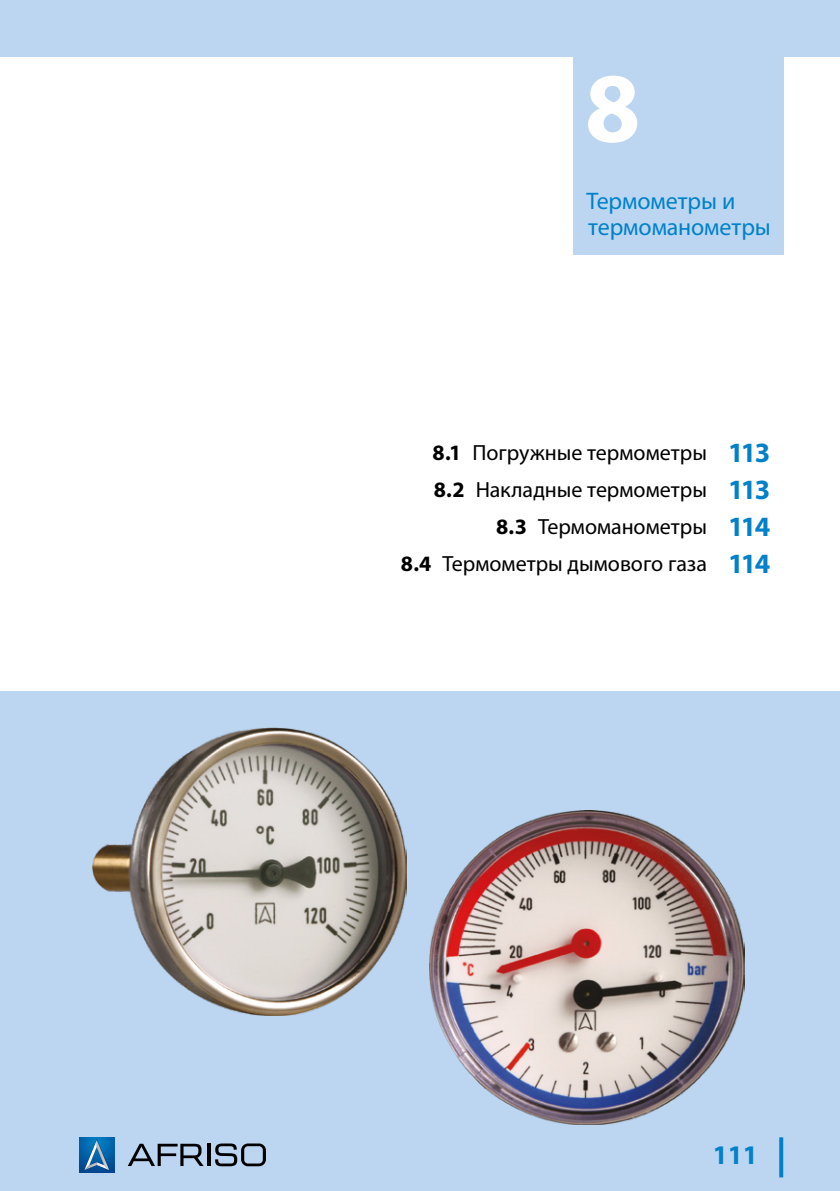
<style>
.page{position:relative;width:840px;height:1191px;background:#fff}
.page>*{position:absolute;margin:0;border:0;box-sizing:border-box;transform-origin:0 0}
.t1{font:700 100px "Myriad Pro";color:#fff}
.soder-glava{font:700 28px "Myriad Pro";letter-spacing:-.08em;color:#0081c9}
.Numery_stron{font:700 27px "Myriad Pro";color:#0081c9}
.t2{font:24px/26px "Myriad Pro";letter-spacing:-.005em;color:#0081c9}
.soder-glava-2{font:22px "Myriad Pro";color:#000}
.s1{font-weight:700}
</style>
<div class="page">
<div style="left:573px;top:57px;width:209px;height:198px;background:#bcd6f1"></div>
<div style="left:0;top:692px;width:839px;height:499px;background:#bcd6f1"></div>
<div style="left:0;top:0;width:839px;height:57px;background:#bcd6f1"></div>
<img style="left:93px;top:728px;width:313px;height:287px">
<img style="left:429px;top:810px;width:314px;height:314px">
<svg style="left:779px;top:1137px;width:3px;height:40px"></svg>
<svg style="left:79px;top:1137px;width:35px;height:35px"></svg>
<svg style="left:84px;top:1139px;width:26px;height:31px"></svg>
<svg style="left:215px;top:1143px;width:51px;height:23px"></svg>
<hr style="left:207px;top:1143px;width:3px;height:23px;background:#000">
<svg style="left:128px;top:1143px;width:75px;height:23px"></svg>
<p class="t1" style="left:584px;top:43px;width:57px">8</p>
<p class="t2" style="left:586px;top:188px;width:186px">Термометры и термоманометры</p>
<p class="soder-glava-2" style="left:432px;top:440px;width:276px"><span class="s1">8.1</span> Погружные термометры</p>
<p class="soder-glava" style="left:727px;top:434px;width:44px">113</p>
<p class="soder-glava-2" style="left:433px;top:477px;width:274px"><span class="s1">8.2</span> Накладные термометры</p>
<p class="soder-glava" style="left:727px;top:471px;width:44px">113</p>
<p class="soder-glava-2" style="left:496px;top:514px;width:212px"><span class="s1">8.3</span> Термоманометры</p>
<p class="soder-glava" style="left:727px;top:508px;width:44px">114</p>
<p class="soder-glava-2" style="left:400px;top:551px;width:307px"><span class="s1">8.4</span> Термометры дымового газа</p>
<p class="soder-glava" style="left:727px;top:545px;width:44px">114</p>
<p class="Numery_stron" style="left:712px;top:1137px;width:46px">111</p>
</div>
